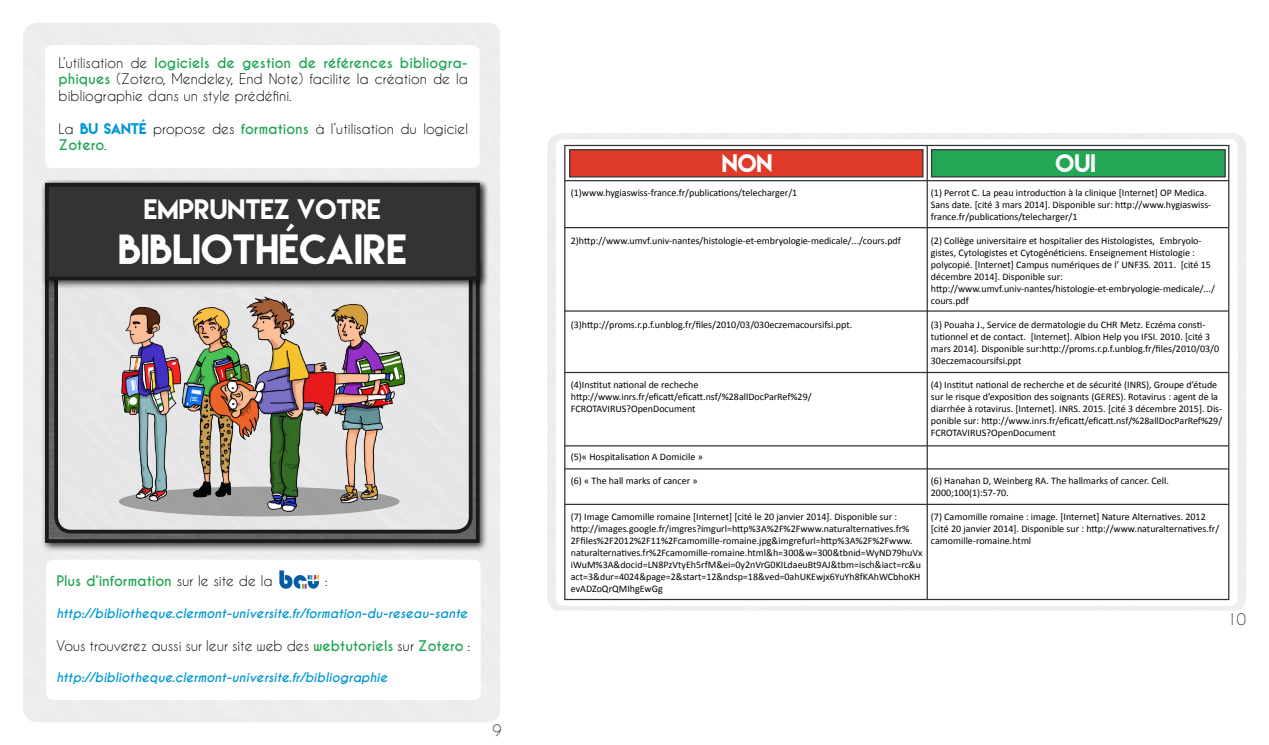
<style>
.page{position:relative;width:1269px;height:745px;background:#fff}
.page>*{position:absolute;margin:0;border:0;box-sizing:border-box;transform-origin:0 0}
.t1{font:37.5px "Lemon Milk";color:#fff}
.t2{font:25px "Lemon Milk";color:#fff}
.t3{font:22.5px "Lemon Milk";color:#fff}
.t4{font:15px "Caviar Dreams";color:#333}
.t5{font:13.75px/16.5px "Caviar Dreams";color:#000;text-align:justify}
.t6{font:700 13.75px "Caviar Dreams";color:#23a655}
.t7{font:italic 700 12.5px "Caviar Dreams";color:#0097d0}
.t8{font:10px/12px "Calibri";color:#000}
.s1{font-weight:700;color:#23a655}
.s2{font-family:"Lemon Milk";color:#0097d0}
.s3{font-weight:400;color:#000}
</style>
<div class="page">
<div style="left:41px;top:178px;width:448px;height:373px;background:#000;opacity:.75"></div>
<img style="left:50px;top:289px;width:424px;height:248px">
<div style="left:45px;top:183px;width:434px;height:359px;border:4px solid #1b1b1b"></div>
<div style="left:56px;top:289px;width:413px;height:242px;background:#e6e6e6"></div>
<div style="left:54px;top:183px;width:418px;height:350px;border:4px solid #1b1b1b;border-radius:15px"></div>
<div style="left:41px;top:178px;width:448px;height:111px;background:#000;opacity:.75"></div>
<div style="left:45px;top:183px;width:435px;height:97px;background:#333;border:4px solid #1b1b1b"></div>
<img style="left:111px;top:281px;width:325px;height:238px">
<img style="left:280px;top:570px;width:38px;height:17px">
<div style="left:569px;top:149px;width:354px;height:28px;background:#df3a29;border:1px solid #333"></div>
<hr style="left:565px;top:227px;width:663px;height:1px;background:#333">
<hr style="left:565px;top:310px;width:663px;height:1px;background:#333">
<hr style="left:565px;top:371px;width:663px;height:2px;background:#333">
<hr style="left:565px;top:445px;width:663px;height:1px;background:#333">
<hr style="left:565px;top:468px;width:663px;height:1px;background:#333">
<hr style="left:565px;top:503px;width:663px;height:1px;background:#333">
<hr style="left:926px;top:145px;width:1px;height:454px;background:#333">
<hr style="left:565px;top:180px;width:663px;height:1px;background:#333">
<div style="left:931px;top:149px;width:294px;height:28px;background:#23a655;border:1px solid #333"></div>
<h3 class="t5" style="left:59px;top:54px;width:411px">L’utilisation de <span class="s1">logiciels de gestion de références bibliogra&shy;phiques</span> (Zotero, Mendeley, End Note) facilite la création de la bibliographie dans un style prédéfini.</h3>
<h3 class="t5" style="left:59px;top:120px;width:411px">La <span class="s2">BU SANTÉ</span> propose des <span class="s1">formations</span> à l’utilisation du logiciel<br><span class="s1">Zotero</span>.</h3>
<h2 class="t2" style="left:144px;top:191px;width:238px">EMPRUNTEZ VOTRE</h2>
<h1 class="t1" style="left:118px;top:223px;width:290px">BIBLIOTHÉCAIRE</h1>
<h3 class="t6" style="left:56px;top:572px;width:218px">Plus d’information <span class="s3">sur le site de la</span></h3>
<h3 class="t5" style="left:325px;top:572px;width:4px">:</h3>
<p class="t7" style="left:56px;top:605px;width:413px">http://bibliotheque.clermont-universite.fr/formation-du-reseau-sante</p>
<h3 class="t5" style="left:56px;top:636px;width:415px">Vous trouverez aussi sur leur site web des <span class="s1">webtutoriels</span> sur <span class="s1">Zotero</span> :</h3>
<p class="t7" style="left:56px;top:669px;width:332px">http://bibliotheque.clermont-universite.fr/bibliographie</p>
<h3 class="t4" style="left:492px;top:720px;width:11px">9</h3>
<h3 class="t3" style="left:722px;top:147px;width:52px">NON</h3>
<h3 class="t3" style="left:1055px;top:147px;width:42px">OUI</h3>
<p class="t8" style="left:571px;top:186px;width:228px">(1)www.hygiaswiss-france.fr/publications/telecharger/1</p>
<p class="t8" style="left:571px;top:234px;width:331px">2)http://www.umvf.univ-nantes/histologie-et-embryologie-medicale/.../cours.pdf</p>
<p class="t8" style="left:571px;top:318px;width:283px">(3)http://proms.r.p.f.unblog.fr/files/2010/03/030eczemacoursifsi.ppt.</p>
<p class="t8" style="left:571px;top:378px;width:242px">(4)Institut national de recheche http://www.inrs.fr/eficatt/eficatt.nsf/%28allDocParRef%29/<br>FCROTAVIRUS?OpenDocument</p>
<p class="t8" style="left:571px;top:450px;width:133px">(5)« Hospitalisation A Domicile »</p>
<p class="t8" style="left:571px;top:474px;width:128px">(6) « The hall marks of cancer »</p>
<p class="t8" style="left:571px;top:510px;width:353px">(7) Image Camomille romaine [Internet] [cité le 20 janvier 2014]. Disponible sur : http://images.google.fr/imgres?imgurl=http%3A%2F%2Fwww.naturalternatives.fr% 2Ffiles%2F2012%2F11%2Fcamomille-romaine.jpg&amp;imgrefurl=http%3A%2F%2Fwww. naturalternatives.fr%2Fcamomille-romaine.html&amp;h=300&amp;w=300&amp;tbnid=WyND79huVx iWuM%3A&amp;docid=LN8PzVtyEh5rfM&amp;ei=0y2nVrG0KILdaeuBt9AJ&amp;tbm=isch&amp;iact=rc&amp;u act=3&amp;dur=4024&amp;page=2&amp;start=12&amp;ndsp=18&amp;ved=0ahUKEwjx6YuYh8fKAhWCbhoKH evADZoQrQMIhgEwGg</p>
<p class="t8" style="left:931px;top:186px;width:282px">(1) Perrot C. La peau introduction à la clinique [Internet] OP Medica.<br>Sans date. [cité 3 mars 2014]. Disponible sur: http://www.hygiaswiss&shy;france.fr/publications/telecharger/1</p>
<p class="t8" style="left:931px;top:234px;width:286px">(2) Collège universitaire et hospitalier des Histologistes, Embryolo&shy;gistes, Cytologistes et Cytogénéticiens. Enseignement Histologie : polycopié. [Internet] Campus numériques de l’ UNF3S. 2011. [cité 15 décembre 2014]. Disponible sur: http://www.umvf.univ-nantes/histologie-et-embryologie-medicale/.../ cours.pdf</p>
<p class="t8" style="left:931px;top:318px;width:290px">(3) Pouaha J., Service de dermatologie du CHR Metz. Eczéma consti&shy;tutionnel et de contact. [Internet]. Albion Help you IFSI. 2010. [cité 3 mars 2014]. Disponible sur:http://proms.r.p.f.unblog.fr/files/2010/03/0<br>30eczemacoursifsi.ppt</p>
<p class="t8" style="left:931px;top:378px;width:293px">(4) Institut national de recherche et de sécurité (INRS), Groupe d’étude sur le risque d’exposition des soignants (GERES). Rotavirus : agent de la diarrhée à rotavirus. [Internet]. INRS. 2015. [cité 3 décembre 2015]. Dis&shy;ponible sur: http://www.inrs.fr/eficatt/eficatt.nsf/%28allDocParRef%29/ FCROTAVIRUS?OpenDocument</p>
<p class="t8" style="left:931px;top:474px;width:239px">(6) Hanahan D, Weinberg RA. The hallmarks of cancer. Cell.<br>2000;100(1):57‑70.</p>
<p class="t8" style="left:931px;top:510px;width:290px">(7) Camomille romaine : image. [Internet] Nature Alternatives. 2012 [cité 20 janvier 2014]. Disponible sur : http://www.naturalternatives.fr/ camomille-romaine.html</p>
<h3 class="t4" style="left:1227px;top:609px;width:20px">10</h3>
</div>
